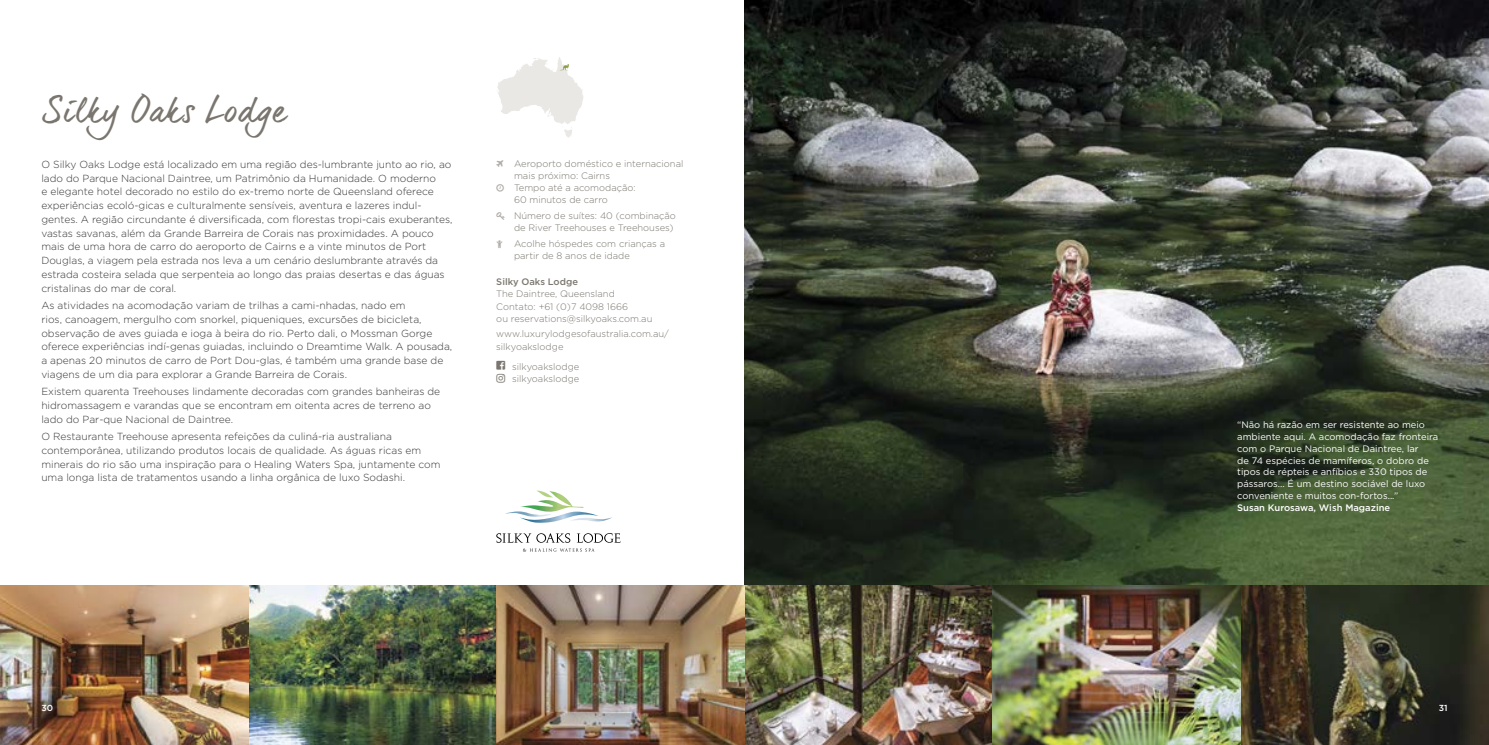
<style>
.page{position:relative;width:1489px;height:745px;background:#fff}
.page>*{position:absolute;margin:0;border:0;box-sizing:border-box;transform-origin:0 0}
.t1{font:32.5px "dear Joe 6";letter-spacing:-.02em;color:#7a766f}
.t2{font:300 10.25px/13.8px "Gotham";color:#363637}
.t3{font:300 9.38px/11.9px "Gotham";color:#7a766f}
.t4{font:9.38px/11.9px "Gotham";color:#fff}
.t5{font:500 9.38px "Gotham";color:#fff}
.t6{font:500 9.38px "Gotham";color:#7a766f}
.t7{font:500 8.75px "Gotham";color:#fff}
</style>
<div class="page">
<img style="left:744px;top:0;width:744px;height:585px">
<img style="left:0;top:585px;width:1488px;height:159px">
<svg style="left:497px;top:57px;width:86px;height:80px"></svg>
<img style="left:520px;top:491px;width:63px;height:20px">
<svg style="left:536px;top:490px;width:17px;height:7px"></svg>
<img style="left:505px;top:511px;width:14px;height:3px">
<img style="left:598px;top:517px;width:14px;height:5px">
<img style="left:519px;top:511px;width:79px;height:12px">
<svg style="left:496px;top:533px;width:74px;height:9px"></svg>
<svg style="left:576px;top:533px;width:44px;height:9px"></svg>
<svg style="left:523px;top:548px;width:71px;height:3px"></svg>
<h1 class="t1" style="left:41px;top:90px;width:246px">Silky Oaks Lodge</h1>
<p class="t2" style="left:41px;top:157px;width:413px">O Silky Oaks Lodge está localizado em uma região des-lumbrante junto ao rio, ao lado do Parque Nacional Daintree, um Patrimônio da Humanidade. O moderno<br>e elegante hotel decorado no estilo do ex-tremo norte de Queensland oferece experiências ecoló-gicas e culturalmente sensíveis, aventura e lazeres indul&shy;gentes. A região circundante é diversificada, com florestas tropi-cais exuberantes, vastas savanas, além da Grande Barreira de Corais nas proximidades. A pouco mais de uma hora de carro do aeroporto de Cairns e a vinte minutos de Port Douglas, a viagem pela estrada nos leva a um cenário deslumbrante através da estrada costeira selada que serpenteia ao longo das praias desertas e das águas cristalinas do mar de coral.</p>
<p class="t2" style="left:41px;top:298px;width:412px">As atividades na acomodação variam de trilhas a cami-nhadas, nado em<br>rios, canoagem, mergulho com snorkel, piqueniques, excursões de bicicleta, observação de aves guiada e ioga à beira do rio. Perto dali, o Mossman Gorge oferece experiências indí-genas guiadas, incluindo o Dreamtime Walk. A pousada, a apenas 20 minutos de carro de Port Dou-glas, é também uma grande base de viagens de um dia para explorar a Grande Barreira de Corais.</p>
<p class="t2" style="left:41px;top:384px;width:400px">Existem quarenta Treehouses lindamente decoradas com grandes banheiras de hidromassagem e varandas que se encontram em oitenta acres de terreno ao lado do Par-que Nacional de Daintree.</p>
<p class="t2" style="left:41px;top:429px;width:401px">O Restaurante Treehouse apresenta refeições da culiná-ria australiana contemporânea, utilizando produtos locais de qualidade. As águas ricas em minerais do rio são uma inspiração para o Healing Waters Spa, juntamente com uma longa lista de tratamentos usando a linha orgânica de luxo Sodashi.</p>
<p class="t3" style="left:514px;top:157px;width:171px">Aeroporto doméstico e internacional mais próximo: Cairns<br>Tempo até a acomodação:<br>60 minutos de carro</p>
<p class="t3" style="left:514px;top:209px;width:163px">Número de suítes: 40 (combinação de River Treehouses e Treehouses)</p>
<p class="t3" style="left:514px;top:237px;width:153px">Acolhe hóspedes com crianças a partir de 8 anos de idade</p>
<p class="t6" style="left:496px;top:275px;width:83px">Silky Oaks Lodge</p>
<p class="t3" style="left:496px;top:287px;width:158px;line-height:12.5px">The Daintree, Queensland<br>Contato: +61 (0)7 4098 1666<br>ou reservations@silkyoaks.com.au</p>
<p class="t3" style="left:496px;top:327px;width:174px;line-height:12.5px">www.luxurylodgesofaustralia.com.au/ silkyoakslodge</p>
<p class="t3" style="left:512px;top:359px;width:69px;line-height:12.5px">silkyoakslodge silkyoakslodge</p>
<p class="t4" style="left:1237px;top:418px;width:202px">“Não há razão em ser resistente ao meio ambiente aqui. A acomodação faz fronteira com o Parque Nacional de Daintree, lar<br>de 74 espécies de mamíferos, o dobro de tipos de répteis e anfíbios e 330 tipos de pássaros... É um destino sociável de luxo conveniente e muitos con-fortos...”</p>
<p class="t5" style="left:1237px;top:501px;width:154px">Susan Kurosawa, Wish Magazine</p>
<p class="t7" style="left:41px;top:701px;width:13px">30</p>
<p class="t7" style="left:1438px;top:701px;width:10px">31</p>
</div>
